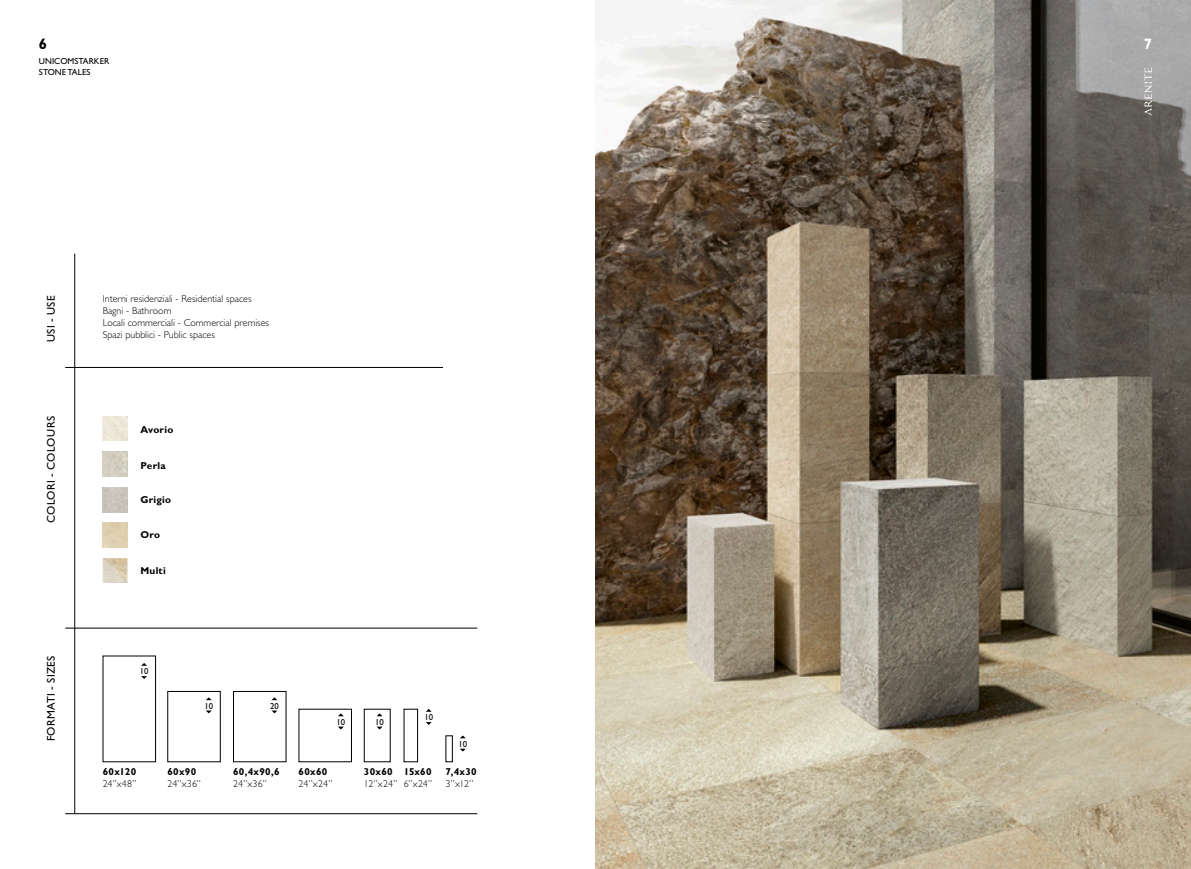
<style>
.page{position:relative;width:1191px;height:869px;background:#fff}
.page>*{position:absolute;margin:0;border:0;box-sizing:border-box;transform-origin:0 0}
.t1{font:700 15px "Gill Sans Std";color:#000}
.t2{font:700 15px "Gill Sans Std";color:#fff}
.t3{font:11.25px "Gill Sans Std";letter-spacing:.03em;color:#000}
.t4{font:300 10px/12px "Gill Sans Std";color:#000}
.t5{font:700 10px "Gill Sans Std";letter-spacing:.025em;color:#000}
.t6{font:8.75px/10.5px "Gill Sans Std";color:#000}
</style>
<div class="page">
<img style="left:595px;top:0;width:596px;height:868px">
<svg style="left:1144px;top:68px;width:7px;height:47px"></svg>
<img style="left:103px;top:558px;width:24px;height:24px">
<img style="left:103px;top:522px;width:24px;height:25px">
<img style="left:103px;top:487px;width:24px;height:25px">
<img style="left:103px;top:451px;width:24px;height:25px">
<img style="left:103px;top:416px;width:24px;height:25px">
<hr style="left:74px;top:253px;width:1px;height:560px;background:#000">
<hr style="left:65px;top:367px;width:378px;height:1px;background:#000">
<hr style="left:65px;top:627px;width:412px;height:1px;background:#000">
<hr style="left:65px;top:813px;width:412px;height:1px;background:#000">
<svg style="left:376px;top:726px;width:6px;height:3px"></svg>
<div style="left:103px;top:655px;width:53px;height:106px;border:1px solid #000"></div>
<div style="left:167px;top:690px;width:54px;height:71px;border:1px solid #000"></div>
<svg style="left:206px;top:710px;width:6px;height:3px"></svg>
<div style="left:233px;top:690px;width:53px;height:71px;border:1px solid #000"></div>
<svg style="left:271px;top:710px;width:6px;height:3px"></svg>
<svg style="left:338px;top:713px;width:6px;height:3px"></svg>
<svg style="left:338px;top:726px;width:6px;height:3px"></svg>
<div style="left:404px;top:708px;width:14px;height:53px;border:1px solid #000"></div>
<div style="left:445px;top:735px;width:8px;height:26px;border:1px solid #000"></div>
<svg style="left:460px;top:735px;width:6px;height:3px"></svg>
<svg style="left:460px;top:748px;width:6px;height:3px"></svg>
<h1 class="t1" style="left:39px;top:35px;width:10px">6</h1>
<h1 class="t2" style="left:1143px;top:35px;width:10px">7</h1>
<p class="t6" style="left:39px;top:56px;width:72px">UNICOMSTARKER<br>STONE TALES</p>
<p class="t3" style="left:45px;top:342px;width:48px;rotate:-90deg">USI - USE</p>
<p class="t3" style="left:45px;top:522px;width:108px;rotate:-90deg">COLORI - COLOURS</p>
<p class="t3" style="left:45px;top:741px;width:87px;rotate:-90deg">FORMATI - SIZES</p>
<p class="t4" style="left:103px;top:293px;width:168px">Interni residenziali - Residential spaces Bagni - Bathroom<br>Locali commerciali - Commercial premises Spazi pubblici - Public spaces</p>
<p class="t5" style="left:140px;top:423px;width:34px">Avorio</p>
<p class="t5" style="left:140px;top:459px;width:27px">Perla</p>
<p class="t5" style="left:140px;top:493px;width:32px">Grigio</p>
<p class="t5" style="left:140px;top:529px;width:21px">Oro</p>
<p class="t5" style="left:140px;top:564px;width:27px">Multi</p>
<p class="t6" style="left:140px;top:666px;width:10px">10</p>
<p class="t6" style="left:204px;top:700px;width:10px">10</p>
<p class="t5" style="left:103px;top:765px;width:35px">60x120</p>
<p class="t4" style="left:103px;top:777px;width:35px">24”x48”</p>
<p class="t5" style="left:167px;top:765px;width:30px">60x90</p>
<p class="t4" style="left:167px;top:777px;width:35px">24”x36”</p>
<p class="t6" style="left:270px;top:700px;width:10px">20</p>
<p class="t5" style="left:233px;top:765px;width:48px">60,4x90,6</p>
<p class="t4" style="left:233px;top:777px;width:35px">24”x36”</p>
<p class="t6" style="left:336px;top:716px;width:10px">10</p>
<p class="t5" style="left:299px;top:765px;width:30px">60x60</p>
<p class="t4" style="left:299px;top:777px;width:35px">24”x24”</p>
<p class="t6" style="left:375px;top:716px;width:10px">10</p>
<p class="t6" style="left:424px;top:711px;width:10px">10</p>
<p class="t5" style="left:364px;top:765px;width:30px">30x60</p>
<p class="t4" style="left:364px;top:777px;width:35px">12”x24”</p>
<p class="t5" style="left:404px;top:765px;width:29px">15x60</p>
<p class="t4" style="left:404px;top:777px;width:30px">6”x24”</p>
<p class="t6" style="left:458px;top:738px;width:10px">10</p>
<p class="t5" style="left:445px;top:765px;width:33px">7,4x30</p>
<p class="t4" style="left:445px;top:777px;width:29px">3”x12”</p>
</div>
